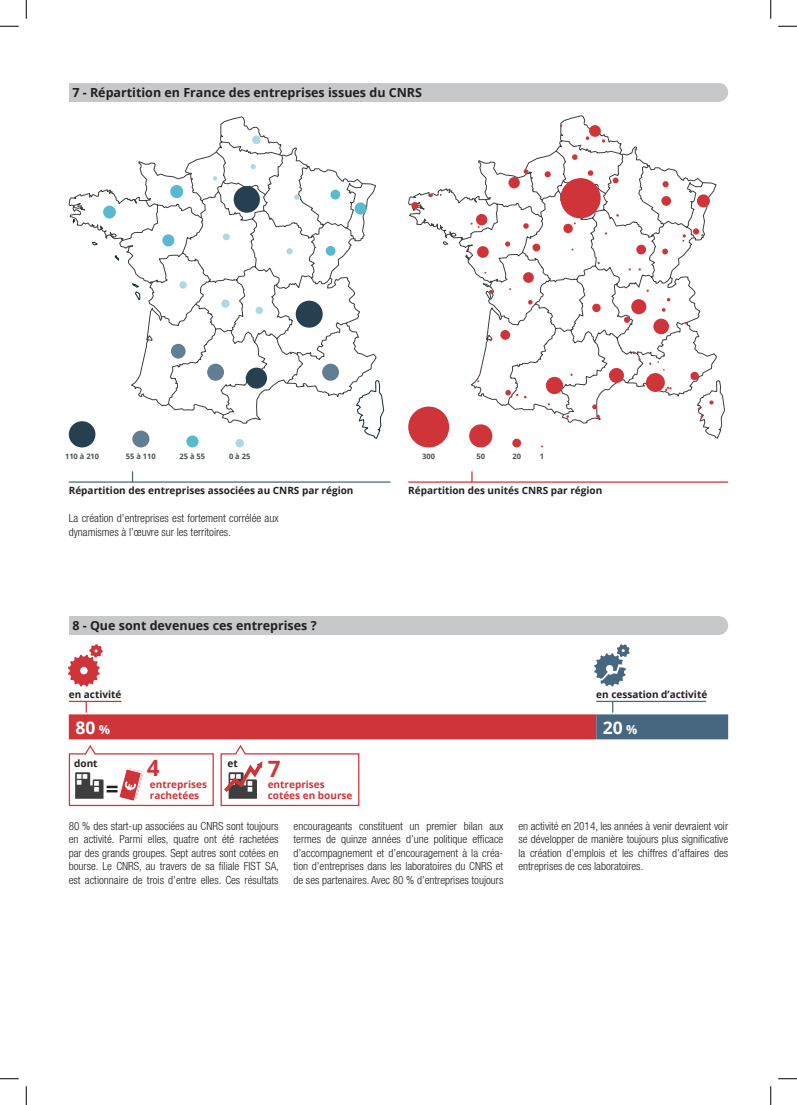
<style>
.page{position:relative;width:797px;height:1105px;background:#fff}
.page>*{position:absolute;margin:0;border:0;box-sizing:border-box;transform-origin:0 0}
.t1{font:700 22.5px "Open Sans";color:#cf3439}
.t2{font:700 22.5px "Open Sans";color:#231f20}
.t3{font:700 17.5px "Open Sans";color:#fff}
.t4{font:700 12.5px "Open Sans";color:#231f20}
.t5{font:300 condensed 11.25px/13.5px "Helvetica Neue LT Std";color:#231f20;text-align:justify}
.t6{font:700 10px "Open Sans";color:#231f20}
.t7{font:700 10px/11.2px "Open Sans";color:#cf3439}
.t8{font:700 7.5px "Open Sans";color:#485153}
.s1{font-size:12.5px}
</style>
<div class="page">
<div style="left:69px;top:714px;width:527px;height:25px;background:#cf3439"></div>
<div style="left:596px;top:714px;width:132px;height:25px;background:#46677f"></div>
<svg style="left:68px;top:644px;width:35px;height:42px"></svg>
<svg style="left:594px;top:644px;width:35px;height:42px"></svg>
<hr style="left:596px;top:701px;width:110px;height:1px;background:#46677f">
<hr style="left:69px;top:701px;width:52px;height:1px;background:#cf3439">
<svg style="left:220px;top:745px;width:140px;height:62px"></svg>
<svg style="left:68px;top:745px;width:146px;height:62px"></svg>
<div style="left:69px;top:421px;width:26px;height:26px;background:#264052;border-radius:50%"></div>
<div style="left:186px;top:435px;width:12px;height:12px;background:#57bad0;border-radius:50%"></div>
<div style="left:132px;top:431px;width:17px;height:16px;background:#627e93;border-radius:50%"></div>
<div style="left:235px;top:439px;width:9px;height:8px;background:#add8e6;border-radius:50%"></div>
<svg style="left:68px;top:116px;width:309px;height:308px"></svg>
<div style="left:234px;top:186px;width:26px;height:27px;background:#264052;border-radius:50%"></div>
<div style="left:170px;top:185px;width:13px;height:13px;background:#57bad0;border-radius:50%"></div>
<div style="left:162px;top:234px;width:12px;height:12px;background:#57bad0;border-radius:50%"></div>
<div style="left:103px;top:206px;width:13px;height:13px;background:#57bad0;border-radius:50%"></div>
<div style="left:354px;top:202px;width:12px;height:13px;background:#57bad0;border-radius:50%"></div>
<div style="left:330px;top:190px;width:10px;height:10px;background:#57bad0;border-radius:50%"></div>
<div style="left:326px;top:246px;width:9px;height:10px;background:#57bad0;border-radius:50%"></div>
<div style="left:322px;top:364px;width:17px;height:17px;background:#627e93;border-radius:50%"></div>
<div style="left:207px;top:364px;width:17px;height:17px;background:#627e93;border-radius:50%"></div>
<div style="left:171px;top:344px;width:15px;height:15px;background:#627e93;border-radius:50%"></div>
<div style="left:296px;top:301px;width:27px;height:27px;background:#264052;border-radius:50%"></div>
<div style="left:246px;top:368px;width:21px;height:21px;background:#264052;border-radius:50%"></div>
<div style="left:223px;top:233px;width:7px;height:7px;background:#add8e6;border-radius:50%"></div>
<div style="left:252px;top:136px;width:9px;height:8px;background:#add8e6;border-radius:50%"></div>
<svg style="left:294px;top:195px;width:5px;height:5px"></svg>
<svg style="left:250px;top:164px;width:6px;height:5px"></svg>
<svg style="left:213px;top:176px;width:4px;height:5px"></svg>
<div style="left:286px;top:248px;width:7px;height:6px;background:#add8e6;border-radius:50%"></div>
<div style="left:221px;top:299px;width:9px;height:9px;background:#add8e6;border-radius:50%"></div>
<div style="left:179px;top:281px;width:8px;height:8px;background:#add8e6;border-radius:50%"></div>
<div style="left:255px;top:307px;width:8px;height:7px;background:#add8e6;border-radius:50%"></div>
<div style="left:408px;top:407px;width:41px;height:40px;background:#cf3439;border-radius:50%"></div>
<div style="left:469px;top:424px;width:23px;height:23px;background:#cf3439;border-radius:50%"></div>
<div style="left:512px;top:439px;width:9px;height:8px;background:#cf3439;border-radius:50%"></div>
<svg style="left:408px;top:115px;width:309px;height:309px"></svg>
<svg style="left:423px;top:217px;width:302px;height:222px"></svg>
<div style="left:69px;top:616px;width:650px;height:19px;background:#c7c8ca"></div>
<div style="left:69px;top:83px;width:650px;height:19px;background:#c7c8ca"></div>
<div style="left:709px;top:83px;width:19px;height:19px;background:#c7c8ca;border-radius:50%"></div>
<div style="left:709px;top:616px;width:19px;height:19px;background:#c7c8ca;border-radius:50%"></div>
<hr style="left:69px;top:481px;width:321px;height:2px;background:#46677f">
<hr style="left:408px;top:481px;width:320px;height:2px;background:#cf3439">
<div style="left:560px;top:178px;width:40px;height:40px;background:#cf3439;border-radius:50%"></div>
<div style="left:631px;top:299px;width:15px;height:15px;background:#cf3439;border-radius:50%"></div>
<div style="left:653px;top:319px;width:16px;height:15px;background:#cf3439;border-radius:50%"></div>
<div style="left:661px;top:196px;width:10px;height:10px;background:#cf3439;border-radius:50%"></div>
<div style="left:546px;top:377px;width:17px;height:17px;background:#cf3439;border-radius:50%"></div>
<div style="left:589px;top:125px;width:12px;height:12px;background:#cf3439;border-radius:50%"></div>
<svg style="left:585px;top:136px;width:4px;height:4px"></svg>
<svg style="left:602px;top:139px;width:3px;height:4px"></svg>
<svg style="left:572px;top:154px;width:5px;height:6px"></svg>
<svg style="left:544px;top:171px;width:6px;height:6px"></svg>
<div style="left:508px;top:177px;width:12px;height:11px;background:#cf3439;border-radius:50%"></div>
<svg style="left:523px;top:169px;width:5px;height:5px"></svg>
<svg style="left:523px;top:223px;width:6px;height:6px"></svg>
<div style="left:476px;top:214px;width:11px;height:11px;background:#cf3439;border-radius:50%"></div>
<svg style="left:470px;top:223px;width:9px;height:5px"></svg>
<svg style="left:505px;top:241px;width:5px;height:6px"></svg>
<div style="left:477px;top:246px;width:12px;height:12px;background:#cf3439;border-radius:50%"></div>
<div style="left:411px;top:202px;width:7px;height:7px;background:#cf3439;border-radius:50%"></div>
<svg style="left:429px;top:194px;width:4px;height:3px"></svg>
<svg style="left:489px;top:290px;width:4px;height:4px"></svg>
<div style="left:523px;top:272px;width:11px;height:11px;background:#cf3439;border-radius:50%"></div>
<div style="left:532px;top:244px;width:8px;height:7px;background:#cf3439;border-radius:50%"></div>
<div style="left:563px;top:224px;width:10px;height:9px;background:#cf3439;border-radius:50%"></div>
<svg style="left:528px;top:300px;width:4px;height:4px"></svg>
<div style="left:500px;top:330px;width:10px;height:10px;background:#cf3439;border-radius:50%"></div>
<svg style="left:505px;top:390px;width:13px;height:6px"></svg>
<svg style="left:592px;top:404px;width:5px;height:5px"></svg>
<svg style="left:596px;top:415px;width:4px;height:3px"></svg>
<div style="left:609px;top:368px;width:15px;height:15px;background:#cf3439;border-radius:50%"></div>
<div style="left:646px;top:373px;width:18px;height:19px;background:#cf3439;border-radius:50%"></div>
<svg style="left:698px;top:407px;width:5px;height:11px"></svg>
<svg style="left:709px;top:400px;width:4px;height:5px"></svg>
<svg style="left:665px;top:387px;width:6px;height:4px"></svg>
<div style="left:690px;top:372px;width:9px;height:8px;background:#cf3439;border-radius:50%"></div>
<svg style="left:633px;top:352px;width:7px;height:9px"></svg>
<svg style="left:661px;top:308px;width:4px;height:4px"></svg>
<svg style="left:666px;top:298px;width:4px;height:3px"></svg>
<svg style="left:624px;top:317px;width:6px;height:6px"></svg>
<div style="left:592px;top:304px;width:8px;height:8px;background:#cf3439;border-radius:50%"></div>
<div style="left:636px;top:245px;width:10px;height:9px;background:#cf3439;border-radius:50%"></div>
<svg style="left:662px;top:249px;width:6px;height:5px"></svg>
<svg style="left:682px;top:234px;width:4px;height:8px"></svg>
<div style="left:693px;top:228px;width:6px;height:7px;background:#cf3439;border-radius:50%"></div>
<div style="left:697px;top:194px;width:13px;height:13px;background:#cf3439;border-radius:50%"></div>
<svg style="left:662px;top:181px;width:6px;height:6px"></svg>
<svg style="left:612px;top:177px;width:6px;height:6px"></svg>
<svg style="left:587px;top:170px;width:6px;height:6px"></svg>
<svg style="left:0;top:25px;width:19px;height:2px"></svg>
<svg style="left:778px;top:25px;width:19px;height:2px"></svg>
<svg style="left:0;top:1078px;width:19px;height:1px"></svg>
<svg style="left:778px;top:1078px;width:19px;height:1px"></svg>
<svg style="left:25px;top:0;width:2px;height:19px"></svg>
<svg style="left:25px;top:1086px;width:2px;height:19px"></svg>
<svg style="left:770px;top:0;width:1px;height:19px"></svg>
<svg style="left:770px;top:1086px;width:1px;height:19px"></svg>
<p class="t4" style="left:72px;top:84px;width:351px">7 - Répartition en France des entreprises issues du CNRS</p>
<p class="t8" style="left:65px;top:451px;width:36px">110 à 210</p>
<p class="t8" style="left:126px;top:451px;width:31px">55 à 110</p>
<p class="t8" style="left:180px;top:451px;width:27px">25 à 55</p>
<p class="t8" style="left:229px;top:451px;width:23px">0 à 25</p>
<p class="t8" style="left:422px;top:451px;width:14px">300</p>
<p class="t8" style="left:476px;top:451px;width:10px">50</p>
<p class="t8" style="left:512px;top:451px;width:10px">20</p>
<p class="t8" style="left:540px;top:451px;width:6px">1</p>
<p class="t6" style="left:69px;top:483px;width:286px">Répartition des entreprises associées au CNRS par région</p>
<p class="t6" style="left:408px;top:483px;width:196px">Répartition des unités CNRS par région</p>
<p class="t5" style="left:69px;top:511px;width:211px">La création d’entreprises est fortement corrélée aux dynamismes à l’œuvre sur les territoires.</p>
<p class="t4" style="left:72px;top:617px;width:246px">8 - Que sont devenues ces entreprises ?</p>
<p class="t6" style="left:69px;top:687px;width:54px">en activité</p>
<p class="t6" style="left:596px;top:687px;width:112px">en cessation d’activité</p>
<h2 class="t3" style="left:75px;top:715px;width:36px">80 <span class="s1">%</span></h2>
<h2 class="t3" style="left:602px;top:715px;width:36px">20 <span class="s1">%</span></h2>
<p class="t6" style="left:74px;top:756px;width:25px">dont</p>
<h1 class="t1" style="left:147px;top:752px;width:14px">4</h1>
<p class="t6" style="left:227px;top:756px;width:12px">et</p>
<h1 class="t1" style="left:268px;top:752px;width:14px">7</h1>
<p class="t7" style="left:150px;top:778px;width:59px">entreprises rachetées</p>
<p class="t7" style="left:268px;top:778px;width:86px">entreprises cotées en bourse</p>
<h1 class="t2" style="left:106px;top:773px;width:14px">=</h1>
<p class="t5" style="left:69px;top:819px;width:212px">80 % des start-up associées au CNRS sont toujours en activité. Parmi elles, quatre ont été rachetées par des grands groupes. Sept autres sont cotées en bourse. Le CNRS, au travers de sa filiale FIST SA, est actionnaire de trois d’entre elles. Ces résultats</p>
<p class="t5" style="left:293px;top:819px;width:211px">encourageants constituent un premier bilan aux termes de quinze années d’une politique efficace d’accompagnement et d’encouragement à la créa&shy;tion d’entreprises dans les laboratoires du CNRS et de ses partenaires. Avec 80 % d’entreprises toujours</p>
<p class="t5" style="left:518px;top:819px;width:211px">en activité en 2014, les années à venir devraient voir se développer de manière toujours plus significative la création d’emplois et les chiffres d’affaires des entreprises de ces laboratoires.</p>
</div>
